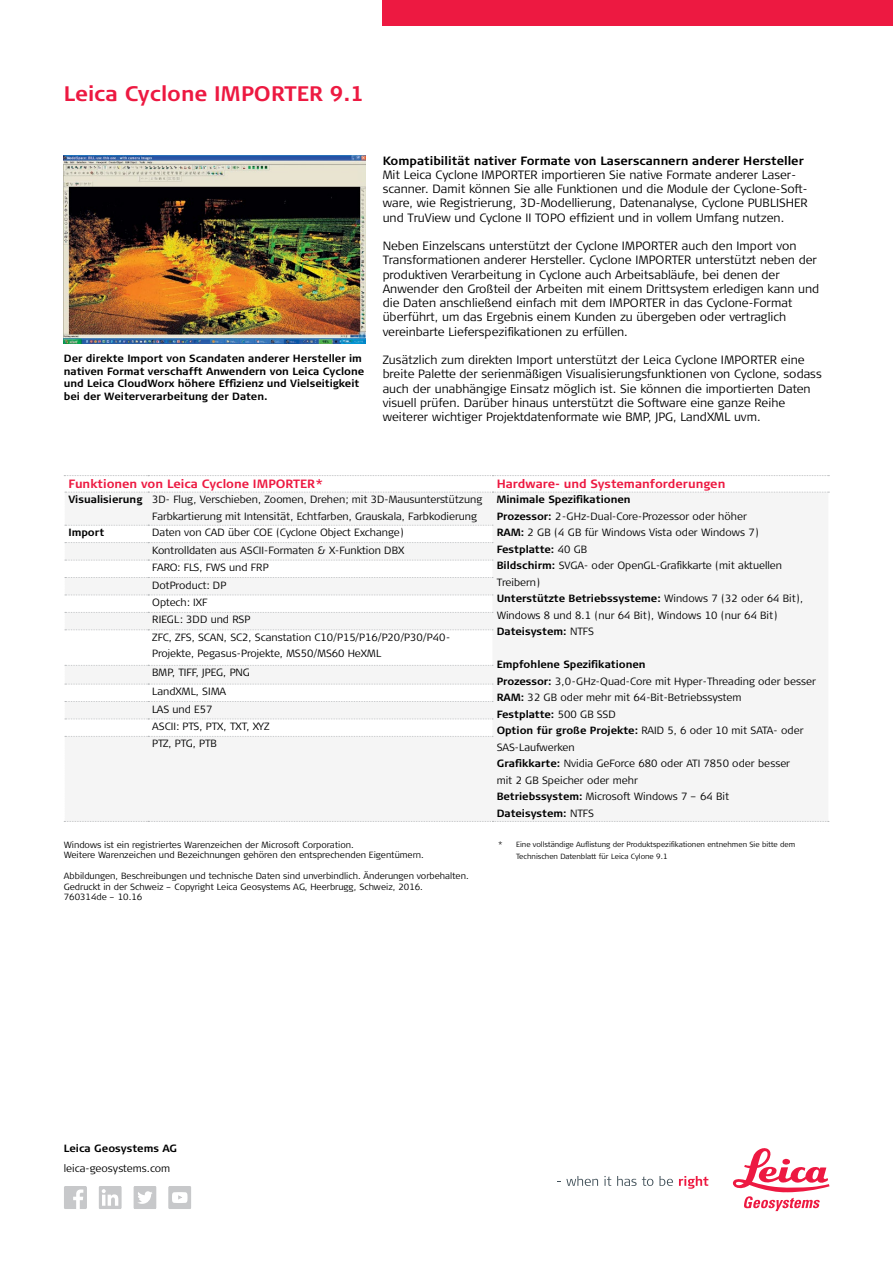
<style>
.page{position:relative;width:893px;height:1263px;background:#fff}
.page>*{position:absolute;margin:0;border:0;box-sizing:border-box;transform-origin:0 0}
.t1{font:700 21px "Signa Column";color:#ed1941}
.t2{font:300 12px/14.2px "Signa Column";color:#000}
.t3{font:700 12px "Signa Column";color:#ed1941}
.t4{font:700 12px "Signa Column";color:#000}
.t5{font:300 10.5px/16.5px "Signa Column";color:#000}
.t6{font:700 10.5px/12.8px "Signa Column";color:#000}
.t7{font:300 9px/10.5px "Signa Column";color:#000}
.t8{font:300 7.5px/12px "Signa Column";color:#000}
.s1{font-weight:700}
</style>
<div class="page">
<div style="left:383px;top:0;width:510px;height:26px;background:#ed1941"></div>
<svg style="left:557px;top:1176px;width:41px;height:10px"></svg>
<svg style="left:604px;top:1176px;width:7px;height:10px"></svg>
<svg style="left:617px;top:1176px;width:36px;height:10px"></svg>
<svg style="left:659px;top:1176px;width:14px;height:10px"></svg>
<svg style="left:679px;top:1176px;width:29px;height:13px"></svg>
<svg style="left:733px;top:1148px;width:96px;height:63px"></svg>
<svg style="left:168px;top:1186px;width:23px;height:23px"></svg>
<svg style="left:133px;top:1186px;width:24px;height:23px"></svg>
<svg style="left:99px;top:1186px;width:23px;height:23px"></svg>
<svg style="left:64px;top:1186px;width:23px;height:23px"></svg>
<img style="left:64px;top:156px;width:301px;height:188px">
<svg style="left:64px;top:475px;width:765px;height:347px"></svg>
<h1 class="t1" style="left:64px;top:81px;width:302px">Leica Cyclone IMPORTER 9.1</h1>
<p class="t6" style="left:64px;top:352px;width:302px">Der direkte Import von Scandaten anderer Hersteller im nativen Format verschafft Anwendern von Leica Cyclone und Leica CloudWorx höhere Effizienz und Vielseitigkeit bei der Weiterverarbeitung der Daten.</p>
<p class="t4" style="left:383px;top:153px;width:423px">Kompatibilität nativer Formate von Laserscannern anderer Hersteller</p>
<p class="t2" style="left:383px;top:168px;width:427px">Mit Leica Cyclone IMPORTER importieren Sie native Formate anderer Laser&shy;scanner. Damit können Sie alle Funktionen und die Module der Cyclone-Soft&shy;ware, wie Registrierung, 3D-Modellierung, Datenanalyse, Cyclone PUBLISHER und TruView und Cyclone II TOPO effizient und in vollem Umfang nutzen.</p>
<p class="t2" style="left:383px;top:239px;width:438px">Neben Einzelscans unterstützt der Cyclone IMPORTER auch den Import von Transformationen anderer Hersteller. Cyclone IMPORTER unterstützt neben der produktiven Verarbeitung in Cyclone auch Arbeitsabläufe, bei denen der Anwender den Großteil der Arbeiten mit einem Drittsystem erledigen kann und die Daten anschließend einfach mit dem IMPORTER in das Cyclone-Format überführt, um das Ergebnis einem Kunden zu übergeben oder vertraglich vereinbarte Lieferspezifikationen zu erfüllen.</p>
<p class="t2" style="left:383px;top:353px;width:441px">Zusätzlich zum direkten Import unterstützt der Leica Cyclone IMPORTER eine breite Palette der serienmäßigen Visualisierungsfunktionen von Cyclone, sodass auch der unabhängige Einsatz möglich ist. Sie können die importierten Daten visuell prüfen. Darüber hinaus unterstützt die Software eine ganze Reihe weiterer wichtiger Projektdatenformate wie BMP, JPG, LandXML uvm.</p>
<p class="t3" style="left:68px;top:476px;width:256px">Funktionen von Leica Cyclone IMPORTER*</p>
<p class="t3" style="left:497px;top:476px;width:230px">Hardware- und Systemanforderungen</p>
<p class="t5" style="left:152px;top:491px;width:331px;text-indent:-84px"><span class="s1">Visualisierung</span> 3D- Flug, Verschieben, Zoomen, Drehen; mit 3D-Mausunterstützung<br>Farbkartierung mit Intensität, Echtfarben, Grauskala, Farbkodierung</p>
<p class="t5" style="left:497px;top:491px;width:308px"><span class="s1">Minimale Spezifikationen<br>Prozessor:</span> 2-GHz-Dual-Core-Prozessor oder höher<br><span class="s1">RAM:</span> 2 GB (4 GB für Windows Vista oder Windows 7)<br><span class="s1">Festplatte:</span> 40 GB<br><span class="s1">Bildschirm:</span> SVGA- oder OpenGL-Grafikkarte (mit aktuellen Treibern)<br><span class="s1">Unterstützte Betriebssysteme:</span> Windows 7 (32 oder 64 Bit), Windows 8 und 8.1 (nur 64 Bit), Windows 10 (nur 64 Bit)<br><span class="s1">Dateisystem:</span> NTFS</p>
<p class="t5" style="left:497px;top:656px;width:321px"><span class="s1">Empfohlene Spezifikationen<br>Prozessor:</span> 3,0-GHz-Quad-Core mit Hyper-Threading oder besser <span class="s1">RAM:</span> 32 GB oder mehr mit 64-Bit-Betriebssystem<br><span class="s1">Festplatte:</span> 500 GB SSD<br><span class="s1">Option für große Projekte:</span> RAID 5, 6 oder 10 mit SATA- oder SAS-Laufwerken<br><span class="s1">Grafikkarte:</span> Nvidia GeForce 680 oder ATI 7850 oder besser<br>mit 2 GB Speicher oder mehr<br><span class="s1">Betriebssystem:</span> Microsoft Windows 7 – 64 Bit<br><span class="s1">Dateisystem:</span> NTFS</p>
<p class="t6" style="left:68px;top:526px;width:37px">Import</p>
<p class="t5" style="left:152px;top:524px;width:300px;line-height:17.2px">Daten von CAD über COE (Cyclone Object Exchange)<br>Kontrolldaten aus ASCII-Formaten &amp; X-Funktion DBX<br>FARO: FLS, FWS und FRP<br>DotProduct: DP<br>Optech: IXF<br>RIEGL: 3DD und RSP<br>ZFC, ZFS, SCAN, SC2, Scanstation C10/P15/P16/P20/P30/P40- Projekte, Pegasus-Projekte, MS50/MS60 HeXML</p>
<p class="t5" style="left:152px;top:663px;width:99px;line-height:18.8px">BMP, TIFF, JPEG, PNG<br>LandXML, SIMA</p>
<p class="t5" style="left:152px;top:700px;width:119px;line-height:17.4px">LAS und E57<br>ASCII: PTS, PTX, TXT, XYZ<br>PTZ, PTG, PTB</p>
<p class="t7" style="left:64px;top:840px;width:362px">Windows ist ein registriertes Warenzeichen der Microsoft Corporation.<br>Weitere Warenzeichen und Bezeichnungen gehören den entsprechenden Eigentümern.</p>
<p class="t7" style="left:64px;top:871px;width:406px">Abbildungen, Beschreibungen und technische Daten sind unverbindlich. Änderungen vorbehalten.<br>Gedruckt in der Schweiz – Copyright Leica Geosystems AG, Heerbrugg, Schweiz, 2016.<br>760314de – 10.16</p>
<p class="t8" style="left:516px;top:838px;width:281px;text-indent:-18px">* Eine vollständige Auflistung der Produktspezifikationen entnehmen Sie bitte dem<br>Technischen Datenblatt für Leica Cylone 9.1</p>
<p class="t6" style="left:64px;top:1142px;width:115px">Leica Geosystems AG</p>
<p class="t5" style="left:64px;top:1160px;width:108px">leica-geosystems.com</p>
</div>
